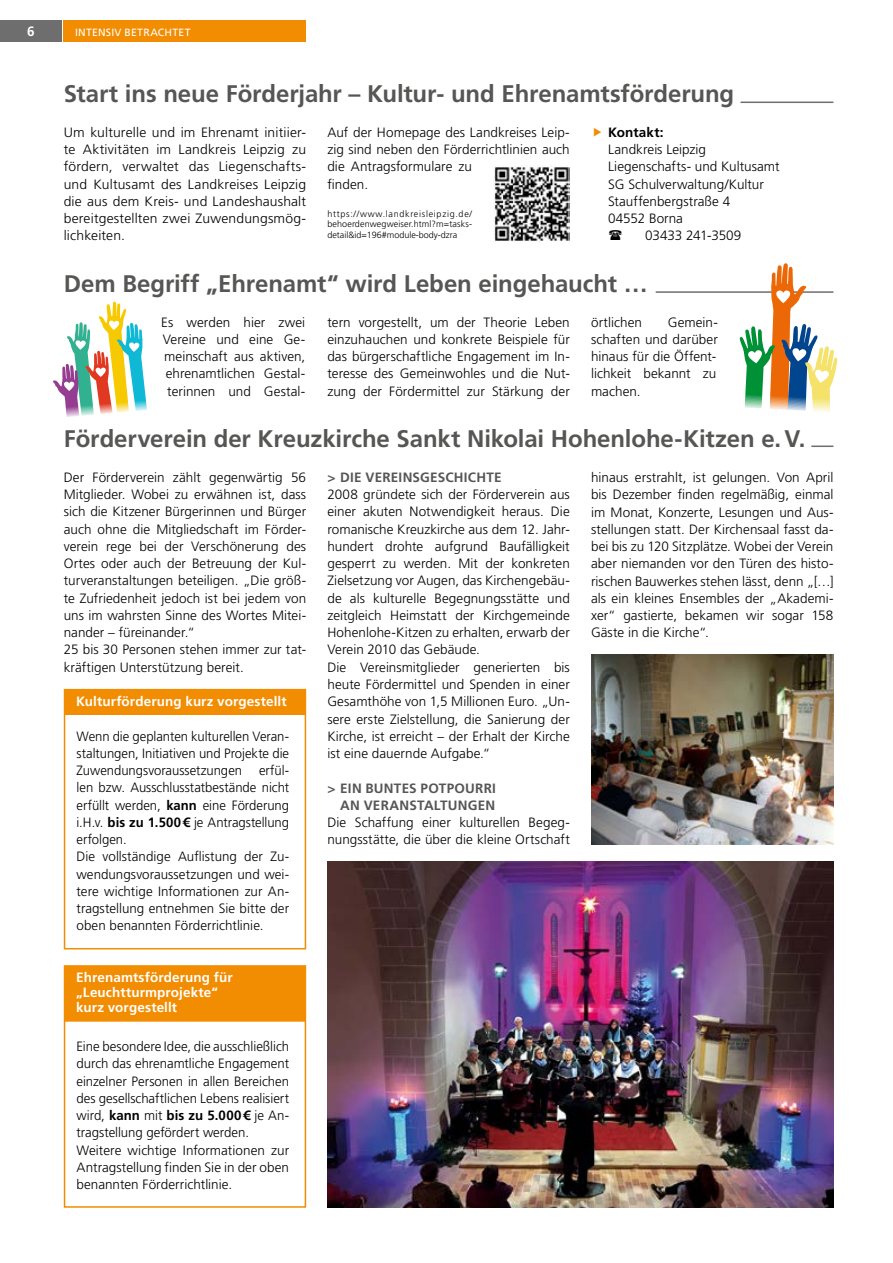
<style>
.page{position:relative;width:893px;height:1263px;background:#fff}
.page>*{position:absolute;margin:0;border:0;box-sizing:border-box;transform-origin:0 0}
.t1{font:700 24px "Frutiger LT Std";letter-spacing:-.005em;color:#565655}
.t2{font:300 13.5px/17.2px "Frutiger LT Std";color:#000}
.t3{font:700 13.5px/15px "Frutiger LT Std";letter-spacing:.01em;color:#fff}
.t4{font:700 13.5px/17.2px "Frutiger LT Std";letter-spacing:.02em;color:#565655;text-align:right}
.t5{font:700 13.5px "Frutiger LT Std";letter-spacing:.005em;color:#000}
.t6{font:10.5px "Frutiger LT Std";letter-spacing:.025em;color:#fff}
.t7{font:300 9px/10.8px "Frutiger LT Std";letter-spacing:.005em;color:#000;text-align:justify}
.s1{font-weight:700}
</style>
<div class="page">
<div style="left:64px;top:20px;width:242px;height:22px;background:#f28c00"></div>
<div style="left:0;top:20px;width:62px;height:22px;background:#6e6e6e"></div>
<hr style="left:740px;top:102px;width:93px;height:1px;background:#6e6e6e">
<hr style="left:656px;top:291px;width:177px;height:2px;background:#6e6e6e">
<hr style="left:811px;top:445px;width:22px;height:2px;background:#6e6e6e">
<div style="left:67px;top:692px;width:236px;height:23px;background:#f28c00"></div>
<div style="left:64px;top:689px;width:242px;height:260px;border:2px solid #f28c00"></div>
<div style="left:67px;top:968px;width:236px;height:54px;background:#f28c00"></div>
<div style="left:64px;top:965px;width:242px;height:243px;border:2px solid #f28c00"></div>
<img style="left:493px;top:165px;width:77px;height:77px">
<svg style="left:739px;top:263px;width:99px;height:149px"></svg>
<svg style="left:53px;top:301px;width:94px;height:116px"></svg>
<img style="left:327px;top:861px;width:506px;height:347px">
<img style="left:591px;top:654px;width:242px;height:190px">
<p class="t3" style="left:27px;top:24px;width:9px">6</p>
<p class="t6" style="left:75px;top:26px;width:117px">INTENSIV BETRACHTET</p>
<h1 class="t1" style="left:64px;top:80px;width:672px">Start ins neue Förderjahr – Kultur- und Ehrenamtsförderung</h1>
<p class="t2" style="left:64px;top:124px;width:244px;text-align:justify">Um kulturelle und im Ehrenamt initiier&shy;te Aktivitäten im Landkreis Leipzig zu fördern, verwaltet das Liegenschafts&shy;und Kultusamt des Landkreises Leipzig die aus dem Kreis- und Landeshaushalt bereitgestellten zwei Zuwendungsmög&shy;lichkeiten.</p>
<p class="t2" style="left:327px;top:124px;width:244px">Auf der Homepage des Landkreises Leip&shy;zig sind neben den Förderrichtlinien auch die Antragsformulare zu<br>finden.</p>
<p class="t7" style="left:327px;top:208px;width:146px">https://www.landkreisleipzig.de/ behoerdenwegweiser.html?m=tasks&shy;detail&amp;id=196#module-body-dzra</p>
<p class="t5" style="left:608px;top:124px;width:57px">Kontakt:</p>
<p class="t2" style="left:608px;top:141px;width:100px">Landkreis Leipzig</p>
<p class="t2" style="left:608px;top:158px;width:173px">Liegenschafts- und Kultusamt</p>
<p class="t2" style="left:608px;top:175px;width:157px">SG Schulverwaltung/Kultur</p>
<p class="t2" style="left:608px;top:193px;width:124px">Stauffenbergstraße 4</p>
<p class="t2" style="left:608px;top:210px;width:76px">04552 Borna</p>
<p class="t2" style="left:645px;top:227px;width:98px">03433 241-3509</p>
<h1 class="t1" style="left:64px;top:270px;width:585px">Dem Begriff „Ehrenamt“ wird Leben eingehaucht …</h1>
<p class="t2" style="left:161px;top:313px;width:146px;text-align:center">Es werden hier zwei<br>Vereine und eine Ge&shy;meinschaft aus aktiven, ehrenamtlichen Gestal&shy;terinnen und Gestal-</p>
<p class="t2" style="left:327px;top:313px;width:244px;text-align:justify">tern vorgestellt, um der Theorie Leben einzuhauchen und konkrete Beispiele für das bürgerschaftliche Engagement im In&shy;teresse des Gemeinwohles und die Nut&shy;zung der Fördermittel zur Stärkung der</p>
<p class="t2" style="left:591px;top:314px;width:52px">örtlichen</p>
<p class="t2" style="left:591px;top:314px;width:128px;text-align:justify;text-indent:77px">Gemein&shy;schaften und darüber hinaus für die Öffent&shy;lichkeit bekannt zu machen.</p>
<h1 class="t1" style="left:64px;top:425px;width:743px">Förderverein der Kreuzkirche Sankt Nikolai Hohenlohe-Kitzen e.V.</h1>
<p class="t2" style="left:64px;top:469px;width:244px">Der Förderverein zählt gegenwärtig 56<br>Mitglieder. Wobei zu erwähnen ist, dass sich die Kitzener Bürgerinnen und Bürger auch ohne die Mitgliedschaft im Förder&shy;verein rege bei der Verschönerung des Ortes oder auch der Betreuung der Kul&shy;turveranstaltungen beteiligen. „Die größ&shy;te Zufriedenheit jedoch ist bei jedem von uns im wahrsten Sinne des Wortes Mitei&shy;nander – füreinander.“<br>25 bis 30 Personen stehen immer zur tat&shy;kräftigen Unterstützung bereit.</p>
<p class="t4" style="left:327px;top:469px;width:176px">&gt; DIE VEREINSGESCHICHTE</p>
<p class="t2" style="left:327px;top:486px;width:244px">2008 gründete sich der Förderverein aus einer akuten Notwendigkeit heraus. Die romanische Kreuzkirche aus dem 12. Jahr&shy;hundert drohte aufgrund Baufälligkeit gesperrt zu werden. Mit der konkreten Zielsetzung vor Augen, das Kirchengebäu&shy;de als kulturelle Begegnungsstätte und zeitgleich Heimstatt der Kirchgemeinde Hohenlohe-Kitzen zu erhalten, erwarb der Verein 2010 das Gebäude.<br>Die Vereinsmitglieder generierten bis heute Fördermittel und Spenden in einer Gesamthöhe von 1,5 Millionen Euro. „Un&shy;sere erste Zielstellung, die Sanierung der Kirche, ist erreicht – der Erhalt der Kirche ist eine dauernde Aufgabe.“</p>
<p class="t4" style="left:327px;top:779px;width:170px">&gt; EIN BUNTES POTPOURRI<br>AN VERANSTALTUNGEN</p>
<p class="t2" style="left:327px;top:814px;width:244px">Die Schaffung einer kulturellen Begeg&shy;nungsstätte, die über die kleine Ortschaft</p>
<p class="t3" style="left:76px;top:693px;width:212px">Kulturförderung kurz vorgestellt</p>
<p class="t2" style="left:77px;top:727px;width:214px">Wenn die geplanten kulturellen Veran&shy;staltungen, Initiativen und Projekte die Zuwendungsvoraussetzungen erfül&shy;len bzw. Ausschlusstatbestände nicht erfüllt werden, <span class="s1">kann</span> eine Förderung i.H.v. <span class="s1">bis zu 1.500€</span> je Antragstellung erfolgen.<br>Die vollständige Auflistung der Zu&shy;wendungsvoraussetzungen und wei&shy;tere wichtige Informationen zur An&shy;tragstellung entnehmen Sie bitte der oben benannten Förderrichtlinie.</p>
<p class="t3" style="left:76px;top:970px;width:158px">Ehrenamtsförderung für „Leuchtturmprojekte“ kurz vorgestellt</p>
<p class="t2" style="left:77px;top:1038px;width:214px">Eine besondere Idee, die ausschließlich durch das ehrenamtliche Engagement einzelner Personen in allen Bereichen des gesellschaftlichen Lebens realisiert wird, <span class="s1">kann</span> mit <span class="s1">bis zu 5.000€</span> je An&shy;tragstellung gefördert werden.<br>Weitere wichtige Informationen zur Antragstellung finden Sie in der oben benannten Förderrichtlinie.</p>
<p class="t2" style="left:591px;top:469px;width:244px;text-align:justify">hinaus erstrahlt, ist gelungen. Von April bis Dezember finden regelmäßig, einmal im Monat, Konzerte, Lesungen und Aus&shy;stellungen statt. Der Kirchensaal fasst da&shy;bei bis zu 120 Sitzplätze. Wobei der Verein aber niemanden vor den Türen des histo&shy;rischen Bauwerkes stehen lässt, denn „[…] als ein kleines Ensembles der „Akademi&shy;xer“ gastierte, bekamen wir sogar 158<br>Gäste in die Kirche“.</p>
</div>
